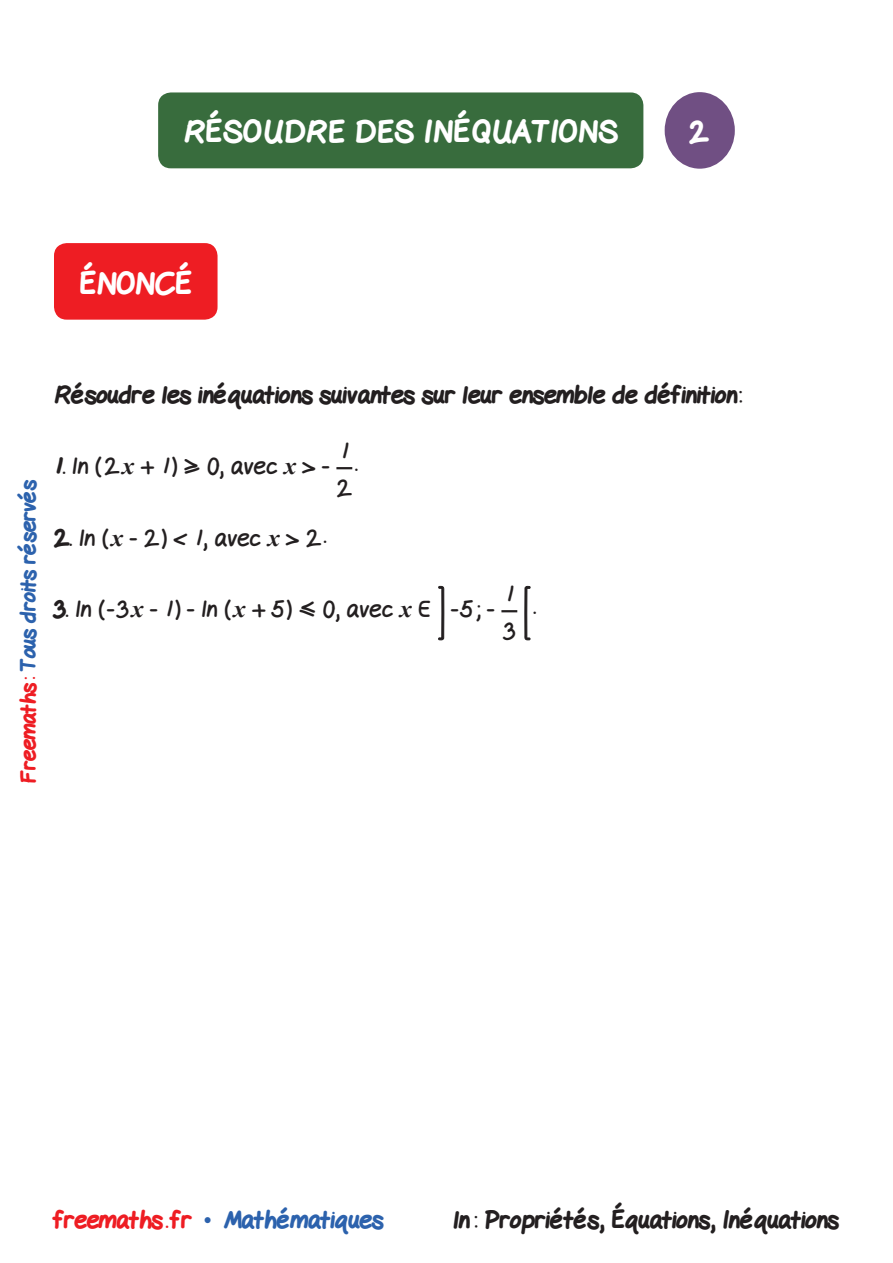
<style>
.page{position:relative;width:893px;height:1263px;background:#fff}
.page>*{position:absolute;margin:0;border:0;box-sizing:border-box;transform-origin:0 0}
.t1{font:800 30px "Gel Pen";letter-spacing:.02em;color:#fff}
.Texte-Ennonce{font:800 24px "Gel Pen";color:#231f20}
.Texte-Ennonce-2{font:24px "Gel Pen";color:#231f20}
.t2{font:800 24px "Gel Pen";color:#2c62ad}
.Texte{font:24px "Gel Pen";color:#231f20}
.t3{font:800 21px "Gel Pen";letter-spacing:-.01em;color:#2c62ad}
.s1{color:#ee1d23}
.s2{font-weight:800}
.s3{font-family:"Times New Roman";font-weight:700;font-style:italic}
.s4{font-family:"Times New Roman";font-weight:400}
</style>
<div class="page">
<div style="left:54px;top:243px;width:164px;height:77px;background:#ee1d23;border-radius:13px"></div>
<div style="left:665px;top:92px;width:70px;height:77px;background:#704f83;border-radius:50%"></div>
<div style="left:158px;top:92px;width:485px;height:76px;background:#386c3d;border-radius:13px"></div>
<svg style="left:336px;top:467px;width:16px;height:2px"></svg>
<svg style="left:438px;top:586px;width:7px;height:55px"></svg>
<svg style="left:501px;top:610px;width:16px;height:2px"></svg>
<svg style="left:524px;top:585px;width:7px;height:56px"></svg>
<p class="t1" style="left:184px;top:107px;width:436px">RÉSOUDRE DES INÉQUATIONS</p>
<p class="t1" style="left:689px;top:107px;width:21px">2</p>
<p class="t1" style="left:80px;top:259px;width:114px">ÉNONCÉ</p>
<p class="t3" style="left:11px;top:783px;width:305px;rotate:-90deg"><span class="s1">Freemaths:</span> Tous droits réservés</p>
<p class="Texte-Ennonce" style="left:54px;top:375px;width:689px">Résoudre les inéquations suivantes sur leur ensemble de définition:</p>
<p class="Texte" style="left:340px;top:431px;width:10px">1</p>
<p class="Texte" style="left:337px;top:468px;width:16px">2</p>
<p class="Texte-Ennonce-2" style="left:54px;top:446px;width:277px"><span class="s2">1.</span> ln (2<span class="s3">x</span> + 1) ≥ 0, avec <span class="s3">x</span> &gt; -</p>
<p class="Texte-Ennonce-2" style="left:355px;top:443px;width:4px">.</p>
<p class="Texte-Ennonce-2" style="left:54px;top:518px;width:274px"><span class="s2">2.</span> ln (<span class="s3">x</span> - 2) &lt; 1, avec <span class="s3">x</span> &gt; 2.</p>
<p class="Texte-Ennonce-2" style="left:54px;top:589px;width:442px"><span class="s2">3.</span> ln (-3<span class="s3">x</span> - 1) - ln (<span class="s3">x</span> + 5) ≤ 0, avec <span class="s3">x</span> ı -5; -</p>
<p class="Texte" style="left:505px;top:574px;width:10px">1</p>
<p class="Texte" style="left:504px;top:611px;width:13px">3</p>
<p class="Texte-Ennonce-2" style="left:533px;top:586px;width:4px">.</p>
<p class="t2" style="left:54px;top:1200px;width:331px"><span class="s1">freemaths . fr</span> <span class="s4">•</span> Mathématiques</p>
<p class="Texte-Ennonce" style="left:453px;top:1200px;width:387px">ln : Propriétés, Équations, Inéquations</p>
</div>
